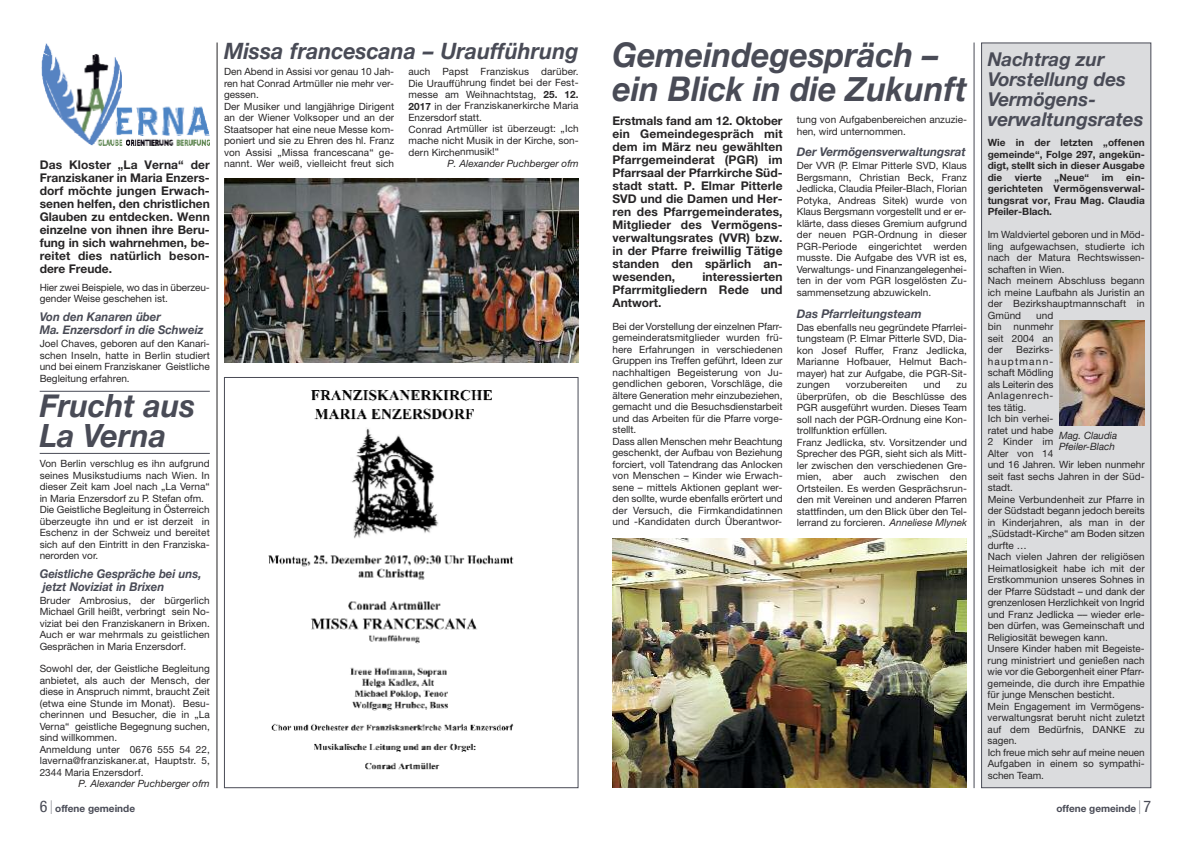
<style>
.page{position:relative;width:1191px;height:842px;background:#fff}
.page>*{position:absolute;margin:0;border:0;box-sizing:border-box;transform-origin:0 0}
.t1{font:italic 700 34px/34px "Helvetica Neue";color:#494b56;scale:.95 1}
.t2{font:italic 700 32px/30px "Helvetica Neue";color:#494b56;scale:.95 1}
.t3{font:italic 700 22.5px "Helvetica Neue";color:#494b56;scale:.95 1}
.t4{font:italic 700 19px/20px "Helvetica Neue";color:#494b56}
.t5{font:700 12px/13px "Helvetica Neue";letter-spacing:.01em;color:#272526;text-align:justify}
.t6{font:italic 700 12px/13px "Helvetica Neue";color:#494b56;scale:.95 1}
.t7{font:italic 700 12px "Helvetica Neue";color:#494b56}
.t8{font:10px/11.5px "Helvetica Neue";color:#272526}
.t9{font:700 10px/11.5px "Helvetica Neue";letter-spacing:.005em;color:#272526;text-align:justify}
.t10{font:italic 10px/11.5px "Helvetica Neue";color:#272526}
.t11{font:700 10px "Helvetica Neue";color:#494b56}
.s1{font-weight:700}
.s2{font-style:italic}
.s3{font-weight:400;font-stretch:condensed;font-size:16px}
.s4{font-family:"Times";font-weight:400;font-size:20px}
</style>
<div class="page">
<img style="left:268px;top:389px;width:246px;height:381px">
<div style="left:224px;top:377px;width:354px;height:411px;border:1px solid #494b56"></div>
<div style="left:982px;top:43px;width:168px;height:744px;background:#dbdcde"></div>
<div style="left:981px;top:43px;width:170px;height:745px;border:1px solid #494b56"></div>
<img style="left:612px;top:539px;width:355px;height:249px">
<img style="left:1059px;top:320px;width:85px;height:105px">
<hr style="left:40px;top:391px;width:170px;height:1px;background:#494b56">
<hr style="left:40px;top:453px;width:170px;height:1px;background:#494b56">
<hr style="left:973px;top:43px;width:1px;height:745px;background:#494b56">
<img style="left:41px;top:44px;width:168px;height:101px">
<hr style="left:216px;top:43px;width:2px;height:745px;background:#272526">
<img style="left:224px;top:179px;width:354px;height:184px">
<p class="t5" style="left:40px;top:160px;width:172px">Das Kloster „La Verna“ der Franziskaner in Maria Enzers&shy;dorf möchte jungen Erwach&shy;senen helfen, den christlichen Glauben zu entdecken. Wenn einzelne von ihnen ihre Beru&shy;fung in sich wahrnehmen, be&shy;reitet dies natürlich beson&shy;dere Freude.</p>
<p class="t8" style="left:40px;top:283px;width:172px">Hier zwei Beispiele, wo das in überzeu&shy;gender Weise geschehen ist.</p>
<p class="t6" style="left:40px;top:310px;width:174px">Von den Kanaren über<br>Ma. Enzersdorf in die Schweiz</p>
<p class="t8" style="left:40px;top:339px;width:172px;text-align:justify">Joel Chaves, geboren auf den Kanari&shy;schen Inseln, hatte in Berlin studiert und bei einem Franziskaner Geistliche Begleitung erfahren.</p>
<h2 class="t2" style="left:40px;top:390px;width:165px">Frucht aus<br>La Verna</h2>
<p class="t8" style="left:40px;top:459px;width:172px">Von Berlin verschlug es ihn aufgrund seines Musikstudiums nach Wien. In dieser Zeit kam Joel nach „La Verna“ in Maria Enzersdorf zu P. Stefan ofm.<br>Die Geistliche Begleitung in Österreich überzeugte ihn und er ist derzeit in Eschenz in der Schweiz und bereitet sich auf den Eintritt in den Franziska&shy;nerorden vor.</p>
<p class="t6" style="left:40px;top:567px;width:172px">Geistliche Gespräche bei uns, jetzt Noviziat in Brixen</p>
<p class="t8" style="left:40px;top:595px;width:172px;text-align:justify">Bruder Ambrosius, der bürgerlich Michael Grill heißt, verbringt sein No&shy;viziat bei den Franziskanern in Brixen.<br>Auch er war mehrmals zu geistlichen Gesprächen in Maria Enzersdorf.</p>
<p class="t8" style="left:40px;top:664px;width:172px">Sowohl der, der Geistliche Begleitung anbietet, als auch der Mensch, der diese in Anspruch nimmt, braucht Zeit (etwa eine Stunde im Monat). Besu&shy;cherinnen und Besucher, die in „La Verna“ geistliche Begegnung suchen, sind willkommen.<br>Anmeldung unter 0676 555 54 22, laverna@franziskaner.at, Hauptstr. 5, 2344 Maria Enzersdorf.</p>
<p class="t10" style="left:78px;top:779px;width:133px">P. Alexander Puchberger ofm</p>
<h3 class="t3" style="left:224px;top:37px;width:374px">Missa francescana – Uraufführung</h3>
<p class="t8" style="left:224px;top:67px;width:172px">Den Abend in Assisi vor genau 10 Jah&shy;ren hat Conrad Artmüller nie mehr ver&shy;gessen.<br>Der Musiker und langjährige Dirigent an der Wiener Volksoper und an der Staatsoper hat eine neue Messe kom&shy;poniert und sie zu Ehren des hl. Franz von Assisi „Missa francescana“ ge&shy;nannt. Wer weiß, vielleicht freut sich</p>
<p class="t8" style="left:408px;top:67px;width:172px">auch Papst Franziskus darüber.<br>Die Uraufführung findet bei der Fest&shy;messe am Weihnachtstag, <span class="s1">25. 12.<br>2017</span> in der Franziskanerkirche Maria<br>Enzersdorf statt.<br>Conrad Artmüller ist überzeugt: „Ich mache nicht Musik in der Kirche, son&shy;dern Kirchenmusik!“</p>
<p class="t10" style="left:447px;top:158px;width:133px">P. Alexander Puchberger ofm</p>
<h1 class="t1" style="left:612px;top:37px;width:375px">Gemeindegespräch – ein Blick in die Zukunft</h1>
<p class="t5" style="left:612px;top:115px;width:172px">Erstmals fand am 12. Oktober ein Gemeindegespräch mit dem im März neu gewählten Pfarrgemeinderat (PGR) im Pfarrsaal der Pfarrkirche Süd&shy;stadt statt. P. Elmar Pitterle SVD und die Damen und Her&shy;ren des Pfarrgemeinderates, Mitglieder des Vermögens&shy;verwaltungsrates (VVR) bzw. in der Pfarre freiwillig Tätige standen den spärlich an&shy;wesenden,</p>
<p class="t5" style="left:612px;top:271px;width:172px;text-indent:90px">interessierten Pfarrmitgliedern Rede und Antwort.</p>
<p class="t8" style="left:612px;top:321px;width:172px">Bei der Vorstellung der einzelnen Pfarr&shy;gemeinderatsmitglieder wurden frü&shy;here Erfahrungen in verschiedenen Gruppen ins Treffen geführt, Ideen zur nachhaltigen Begeisterung von Ju&shy;gendlichen geboren, Vorschläge, die ältere Generation mehr einzubeziehen, gemacht und die Besuchsdienstarbeit und das Arbeiten für die Pfarre vorge&shy;stellt.<br>Dass allen Menschen mehr Beachtung geschenkt, der Aufbau von Beziehung forciert, voll Tatendrang das Anlocken von Menschen – Kinder wie Erwach&shy;sene – mittels Aktionen geplant wer&shy;den sollte, wurde ebenfalls erörtert und der Versuch, die Firmkandidatinnen und -Kandidaten durch Überantwor-</p>
<p class="t8" style="left:797px;top:115px;width:172px">tung von Aufgabenbereichen anzuzie&shy;hen, wird unternommen.</p>
<p class="t7" style="left:797px;top:145px;width:171px">Der Vermögensverwaltungsrat</p>
<p class="t8" style="left:797px;top:161px;width:172px;text-align:justify">Der VVR (P. Elmar Pitterle SVD, Klaus Bergsmann, Christian Beck, Franz Jedlicka, Claudia Pfeiler-Blach, Florian Potyka, Andreas Sitek) wurde von Klaus Bergsmann vorgestellt und er er&shy;klärte, dass dieses Gremium aufgrund der neuen PGR-Ordnung in dieser PGR-Periode eingerichtet werden musste. Die Aufgabe des VVR ist es, Verwaltungs- und Finanzangelegenhei&shy;ten in der vom PGR losgelösten Zu&shy;sammensetzung abzuwickeln.</p>
<p class="t7" style="left:797px;top:306px;width:126px">Das Pfarrleitungsteam</p>
<p class="t8" style="left:797px;top:323px;width:172px;text-align:justify">Das ebenfalls neu gegründete Pfarrlei&shy;tungsteam (P. Elmar Pitterle SVD, Dia&shy;kon Josef Ruffer, Franz Jedlicka, Marianne Hofbauer, Helmut Bach&shy;mayer) hat zur Aufgabe, die PGR-Sit&shy;zungen</p>
<p class="t8" style="left:845px;top:380px;width:63px">vorzubereiten</p>
<p class="t8" style="left:923px;top:380px;width:19px">und</p>
<p class="t8" style="left:797px;top:380px;width:172px;text-indent:160px">zu überprüfen, ob die Beschlüsse des<br>PGR ausgeführt wurden. Dieses Team soll nach der PGR-Ordnung eine Kon&shy;trollfunktion erfüllen.<br>Franz Jedlicka, stv. Vorsitzender und<br>Sprecher des PGR, sieht sich als Mitt&shy;ler zwischen den verschiedenen Gre&shy;mien, aber auch zwischen den<br>Ortsteilen. Es werden Gesprächsrun&shy;den mit Vereinen und anderen Pfarren stattfinden, um den Blick über den Tel&shy;lerrand zu forcieren. <span class="s2">Anneliese Mlynek</span></p>
<h3 class="t4" style="left:987px;top:49px;width:157px">Nachtrag zur<br>Vorstellung des<br>Vermögens&shy;verwaltungsrates</h3>
<p class="t9" style="left:987px;top:138px;width:159px">Wie in der letzten „offenen gemeinde“, Folge 297, angekün&shy;digt, stellt sich in dieser Ausgabe die</p>
<p class="t9" style="left:987px;top:172px;width:159px;text-indent:138px">ein&shy;gerichteten Vermögensverwal&shy;tungsrat vor, Frau Mag. Claudia Pfeiler-Blach.</p>
<p class="t8" style="left:987px;top:230px;width:159px">Im Waldviertel geboren und in Möd&shy;ling aufgewachsen, studierte ich nach der Matura Rechtswissen&shy;schaften in Wien.<br>Nach meinem Abschluss begann ich meine Laufbahn als Juristin an der Bezirkshauptmannschaft in<br>Gmünd</p>
<p class="t9" style="left:1015px;top:172px;width:29px">vierte</p>
<p class="t9" style="left:1054px;top:172px;width:36px">„Neue“</p>
<p class="t9" style="left:1101px;top:172px;width:13px">im</p>
<p class="t8" style="left:987px;top:310px;width:67px;text-align:justify;text-indent:49px">und bin nunmehr seit 2004 an der</p>
<p class="t8" style="left:987px;top:345px;width:159px;text-indent:28px">Bezirks-<br>hauptmann-<br>schaft Mödling<br>als Leiterin des<br>Anlagenrech-<br>tes tätig.<br>Ich bin verhei-<br>ratet und habe<br>2 Kinder im<br>Alter von 14<br>und 16 Jahren. Wir leben nunmehr seit fast sechs Jahren in der Süd&shy;stadt.<br>Meine Verbundenheit zur Pfarre in der Südstadt begann jedoch bereits in Kinderjahren, als man in der „Südstadt-Kirche“ am Boden sitzen durfte …<br>Nach vielen Jahren der religiösen<br>Heimatlosigkeit habe ich mit der<br>Erstkommunion unseres Sohnes in der Pfarre Südstadt – und dank der grenzenlosen Herzlichkeit von Ingrid und Franz Jedlicka –– wieder erle&shy;ben dürfen, was Gemeinschaft und<br>Religiosität bewegen kann.<br>Unsere Kinder haben mit Begeiste&shy;rung ministriert und genießen nach wie vor die Geborgenheit einer Pfarr&shy;gemeinde, die durch ihre Empathie für junge Menschen besticht.<br>Mein Engagement im Vermögens&shy;verwaltungsrat beruht nicht zuletzt auf dem Bedürfnis, DANKE zu sagen.<br>Ich freue mich sehr auf meine neuen<br>Aufgaben in einem so sympathi&shy;schen Team.</p>
<p class="t10" style="left:1059px;top:429px;width:60px">Mag. Claudia<br>Pfeiler-Blach</p>
<p class="t11" style="left:40px;top:805px;width:97px"><span class="s3">6</span> <span class="s4">|</span> offene gemeinde</p>
<p class="t11" style="left:1056px;top:805px;width:96px">offene gemeinde <span class="s4">|</span> <span class="s3">7</span></p>
</div>
